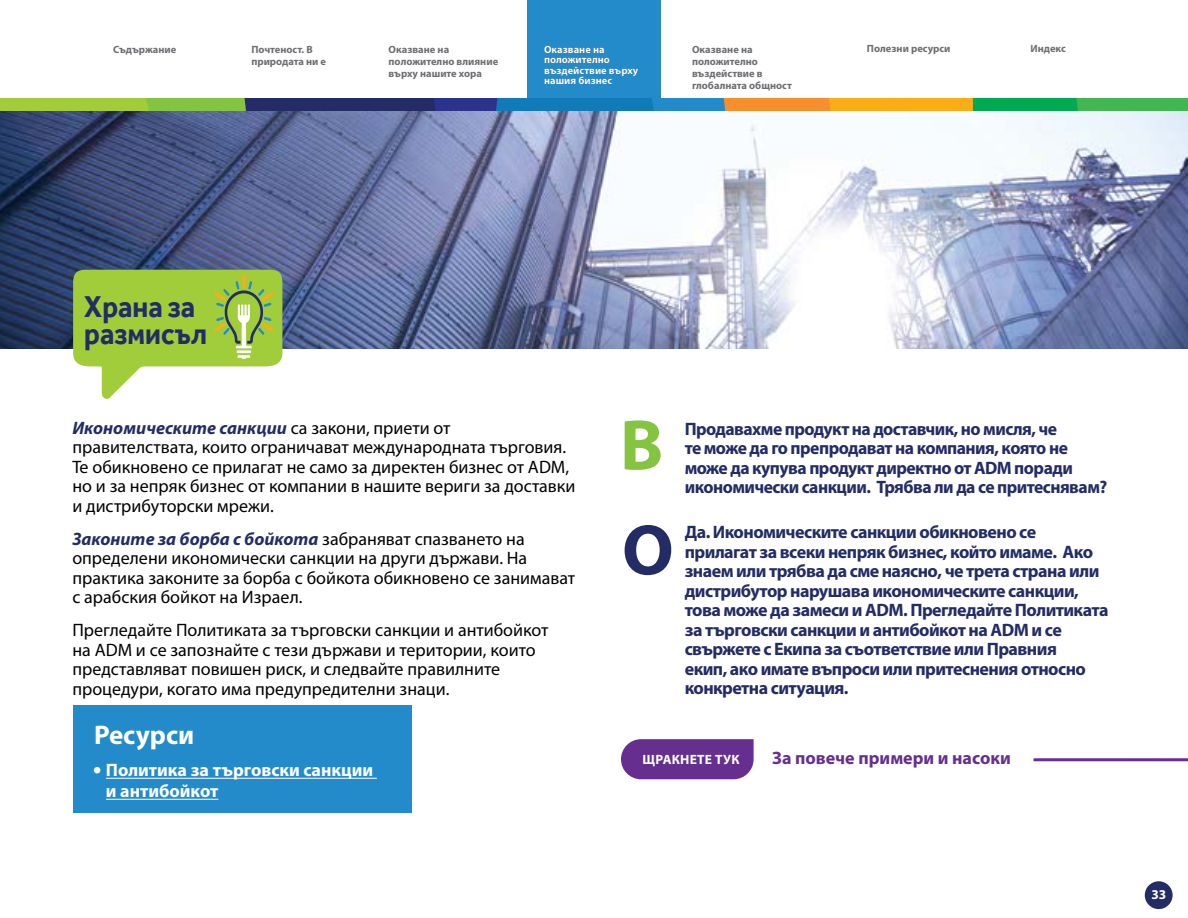
<style>
.page{position:relative;width:1188px;height:918px;background:#fff}
.page>*{position:absolute;margin:0;border:0;box-sizing:border-box;transform-origin:0 0}
.t1{font:700 72px "Myriad Pro";color:#85c441}
.t2{font:700 72px "Myriad Pro";color:#232c65}
.t3{font:700 30.9px/26.5px "Effra";color:#222d65;scale:.89 1}
.t4{font:700 27px "Myriad Pro";color:#fff}
.t5{font:18px/19.5px "Myriad Pro";color:#000}
.t6{font:700 18px/19.5px "Myriad Pro";letter-spacing:-.03em;color:#232c65}
.t7{font:700 18px/21px "Myriad Pro";color:#fff}
.t8{font:700 18px "Myriad Pro";color:#662f8f}
.t9{font:700 13.5px "Myriad Pro";letter-spacing:.02em;color:#fff}
.t10{font:700 10.5px/12px "Myriad Pro";color:#6d6e71}
.t11{font:700 10.5px/10.5px "Myriad Pro";color:#fff}
.s1{font-weight:700;font-style:italic;color:#232c65}
.s2{font-family:"Calibri"}
</style>
<div class="page">
<div style="left:73px;top:705px;width:338px;height:108px;background:#248bcb"></div>
<img style="left:0;top:110px;width:1188px;height:239px">
<hr style="left:106px;top:778px;width:271px;height:1px;background:#fff">
<hr style="left:106px;top:799px;width:112px;height:1px;background:#fff">
<div style="left:527px;top:0;width:133px;height:98px;background:#248bcb"></div>
<svg style="left:1033px;top:758px;width:155px;height:152px"></svg>
<svg style="left:621px;top:739px;width:133px;height:40px;background:#6e3a95"></svg>
<svg style="left:73px;top:270px;width:209px;height:129px"></svg>
<div style="left:1145px;top:881px;width:28px;height:28px;background:#232c65;border-radius:50%"></div>
<svg style="left:0;top:98px;width:1188px;height:12px;background:#658d5e"></svg>
<p class="t10" style="left:113px;top:43px;width:65px">Съдържание</p>
<p class="t10" style="left:251px;top:43px;width:76px">Почтеност. В природата ни е</p>
<p class="t10" style="left:389px;top:43px;width:111px">Оказване на положително влияние върху нашите хора</p>
<p class="t10" style="left:692px;top:43px;width:62px">Оказване на</p>
<p class="t10" style="left:867px;top:42px;width:85px">Полезни ресурси</p>
<p class="t10" style="left:1031px;top:42px;width:37px">Индекс</p>
<p class="t11" style="left:544px;top:43px;width:96px">Оказване на положително въздействие върху нашия бизнес</p>
<p class="t10" style="left:692px;top:55px;width:101px">положително въздействие в глобалната общност</p>
<h2 class="t3" style="left:84px;top:293px;width:140px">Храна за размисъл</h2>
<p class="t5" style="left:72px;top:418px;width:505px"><span class="s1">Икономическите санкции</span> са закони, приети от правителствата, които ограничават международната търговия.<br>Те обикновено се прилагат не само за директен бизнес от ADM, но и за непряк бизнес от компании в нашите вериги за доставки и дистрибуторски мрежи.</p>
<p class="t5" style="left:72px;top:529px;width:504px"><span class="s1">Законите за борба с бойкота</span> забраняват спазването на определени икономически санкции на други държави. На практика законите за борба с бойкота обикновено се занимават с арабския бойкот на Израел.</p>
<p class="t5" style="left:72px;top:620px;width:478px">Прегледайте Политиката за търговски санкции и антибойкот на ADM и се запознайте с тези държави и територии, които представляват повишен риск, и следвайте правилните процедури, когато има предупредителни знаци.</p>
<h3 class="t4" style="left:94px;top:717px;width:102px">Ресурси</h3>
<p class="t7" style="left:106px;top:759px;width:269px;text-indent:-13px"><span class="s2">•</span> Политика за търговски санкции и антибойкот</p>
<h1 class="t1" style="left:620px;top:398px;width:45px">В</h1>
<h1 class="t2" style="left:622px;top:503px;width:53px">O</h1>
<p class="t6" style="left:685px;top:418px;width:424px">Продавахме продукт на доставчик, но мисля, че<br>те може да го препродават на компания, която не може да купува продукт директно от ADM поради икономически санкции. Трябва ли да се притеснявам?</p>
<p class="t6" style="left:685px;top:522px;width:425px">Да. Икономическите санкции обикновено се прилагат за всеки непряк бизнес, който имаме. Ако знаем или трябва да сме наясно, че трета страна или дистрибутор нарушава икономическите санкции, това може да замеси и ADM. Прегледайте Политиката за търговски санкции и антибойкот на ADM и се свържете с Екипа за съответствие или Правния<br>екип, ако имате въпроси или притеснения относно конкретна ситуация.</p>
<p class="t9" style="left:643px;top:751px;width:99px">ЩРАКНЕТЕ ТУК</p>
<p class="t8" style="left:772px;top:746px;width:240px">За повече примери и насоки</p>
<p class="t9" style="left:1151px;top:885px;width:16px">33</p>
</div>
